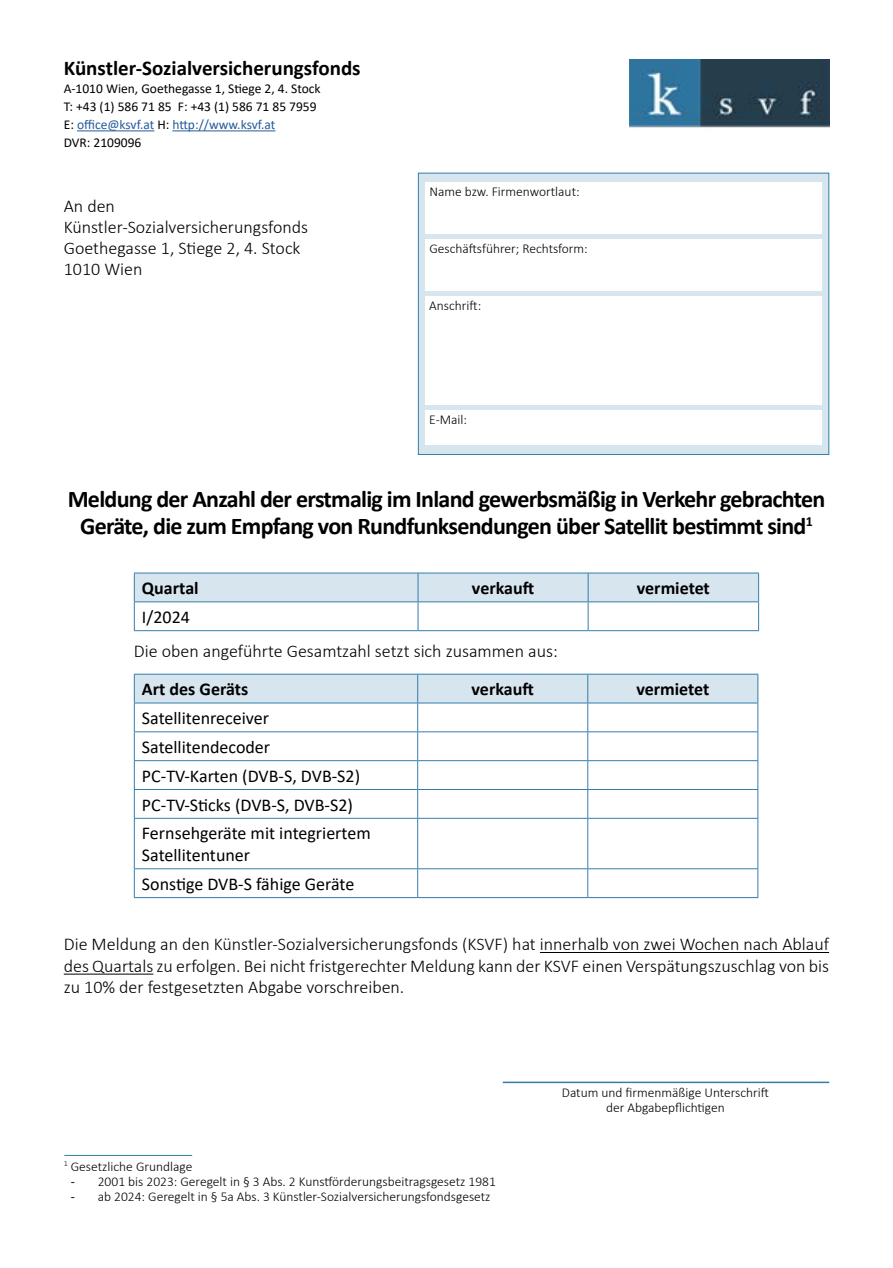
<style>
.page{position:relative;width:893px;height:1268px;background:#fff}
.page>*{position:absolute;margin:0;border:0;box-sizing:border-box;transform-origin:0 0}
.t1{font:700 24px/27px "Calibri";letter-spacing:-.03em;color:#000;text-align:center}
.t2{font:700 21px "Calibri";color:#000}
.t3{font:300 18px/21px "Calibri";color:#000}
.t4{font:18px/28.8px "Calibri";color:#000}
.t5{font:700 18px "Calibri";color:#000}
.t6{font:300 13.5px/15px "Calibri";color:#000;text-align:center}
.t7{font:13.5px/18px "Calibri";color:#000}
.s1{color:#275b9b}
.s2{font-weight:400}
</style>
<div class="page">
<hr style="left:77px;top:130px;width:77px;height:1px;background:#275b9b">
<hr style="left:172px;top:130px;width:103px;height:1px;background:#275b9b">
<img style="left:629px;top:60px;width:200px;height:68px">
<hr style="left:540px;top:951px;width:289px;height:1px;background:#000">
<hr style="left:64px;top:973px;width:89px;height:1px;background:#000">
<hr style="left:503px;top:1081px;width:326px;height:1px;background:#337ea9">
<svg style="left:418px;top:172px;width:412px;height:283px"></svg>
<div style="left:426px;top:183px;width:396px;height:51px;background:#fff"></div>
<div style="left:425px;top:239px;width:396px;height:51px;background:#fff"></div>
<div style="left:425px;top:296px;width:397px;height:108px;background:#fff"></div>
<div style="left:425px;top:411px;width:397px;height:34px;background:#fff"></div>
<hr style="left:134px;top:572px;width:284px;height:1px;background:#337ea9">
<hr style="left:418px;top:572px;width:170px;height:1px;background:#337ea9">
<hr style="left:588px;top:572px;width:171px;height:1px;background:#337ea9">
<svg style="left:134px;top:573px;width:625px;height:57px"></svg>
<hr style="left:134px;top:630px;width:284px;height:1px;background:#337ea9">
<hr style="left:418px;top:630px;width:170px;height:1px;background:#337ea9">
<hr style="left:588px;top:630px;width:171px;height:1px;background:#337ea9">
<hr style="left:134px;top:673px;width:284px;height:1px;background:#337ea9">
<hr style="left:418px;top:673px;width:170px;height:1px;background:#337ea9">
<hr style="left:588px;top:673px;width:170px;height:1px;background:#337ea9">
<svg style="left:134px;top:674px;width:624px;height:143px"></svg>
<hr style="left:134px;top:817px;width:284px;height:1px;background:#337ea9">
<hr style="left:134px;top:818px;width:1px;height:50px;background:#337ea9">
<hr style="left:418px;top:817px;width:170px;height:1px;background:#337ea9">
<hr style="left:417px;top:818px;width:1px;height:50px;background:#337ea9">
<hr style="left:588px;top:817px;width:170px;height:1px;background:#337ea9">
<hr style="left:587px;top:818px;width:1px;height:50px;background:#337ea9">
<hr style="left:757px;top:818px;width:1px;height:50px;background:#337ea9">
<hr style="left:134px;top:868px;width:284px;height:1px;background:#337ea9">
<svg style="left:134px;top:869px;width:1px;height:28px"></svg>
<hr style="left:418px;top:868px;width:170px;height:1px;background:#337ea9">
<svg style="left:417px;top:869px;width:1px;height:28px"></svg>
<hr style="left:588px;top:868px;width:170px;height:1px;background:#337ea9">
<svg style="left:587px;top:869px;width:1px;height:28px"></svg>
<svg style="left:757px;top:869px;width:1px;height:28px"></svg>
<hr style="left:134px;top:897px;width:284px;height:1px;background:#337ea9">
<hr style="left:418px;top:897px;width:170px;height:1px;background:#337ea9">
<hr style="left:588px;top:897px;width:170px;height:1px;background:#337ea9">
<hr style="left:64px;top:1154px;width:128px;height:1px;background:#337ea9">
<p class="t2" style="left:64px;top:53px;width:298px">Künstler-Sozialversicherungsfonds</p>
<p class="t7" style="left:64px;top:79px;width:258px">A-1010 Wien, Goethegasse 1, Stiege 2, 4. Stock T: +43 (1) 586 71 85 F: +43 (1) 586 71 85 7959<br>E: <span class="s1">office@ksvf.at</span> H: <span class="s1">http://www.ksvf.at<br></span>DVR: 2109096</p>
<p class="t3" style="left:64px;top:196px;width:246px">An den<br>Künstler-Sozialversicherungsfonds<br>Goethegasse 1, Stiege 2, 4. Stock<br>1010 Wien</p>
<p class="t6" style="left:429px;top:184px;width:152px">Name bzw. Firmenwortlaut:</p>
<p class="t6" style="left:429px;top:241px;width:160px">Geschäftsführer; Rechtsform:</p>
<p class="t6" style="left:429px;top:297px;width:53px">Anschrift:</p>
<p class="t6" style="left:429px;top:412px;width:39px">E-Mail:</p>
<h1 class="t1" style="left:68px;top:485px;width:759px">Meldung der Anzahl der erstmalig im Inland gewerbsmäßig in Verkehr gebrachten<br>Geräte, die zum Empfang von Rundfunksendungen über Satellit bestimmt sind<sup>1</sup></h1>
<p class="t5" style="left:142px;top:575px;width:58px">Quartal</p>
<p class="t5" style="left:472px;top:575px;width:64px">verkauft</p>
<p class="t5" style="left:637px;top:575px;width:75px">vermietet</p>
<p class="t4" style="left:142px;top:602px;width:49px">I/2024</p>
<p class="t3" style="left:134px;top:640px;width:425px">Die oben angeführte Gesamtzahl setzt sich zusammen aus:</p>
<p class="t5" style="left:142px;top:676px;width:108px">Art des Geräts</p>
<p class="t5" style="left:472px;top:676px;width:64px">verkauft</p>
<p class="t5" style="left:636px;top:676px;width:75px">vermietet</p>
<p class="t4" style="left:142px;top:703px;width:230px">Satellitenreceiver<br>Satellitendecoder<br>PC-TV-Karten (DVB-S, DVB-S2)<br>PC-TV-Sticks (DVB-S, DVB-S2)<br>Fernsehgeräte mit integriertem</p>
<p class="t4" style="left:142px;top:840px;width:214px">Satellitentuner<br>Sonstige DVB-S fähige Geräte</p>
<p class="t3" style="left:64px;top:933px;width:767px;line-height:21.6px;text-align:justify">Die Meldung an den Künstler-Sozialversicherungsfonds (KSVF) hat innerhalb von zwei Wochen nach Ablauf des Quartals zu erfolgen. Bei nicht fristgerechter Meldung kann der KSVF einen Verspätungszuschlag von bis zu 10% der festgesetzten Abgabe vorschreiben.</p>
<p class="t6" style="left:64px;top:1158px;width:130px"><sup>1</sup> Gesetzliche Grundlage</p>
<p class="t6" style="left:71px;top:1173px;width:427px"><span class="s2">-</span> 2001 bis 2023: Geregelt in § 3 Abs. 2 Kunstförderungsbeitragsgesetz 1981</p>
<p class="t6" style="left:71px;top:1188px;width:421px"><span class="s2">-</span> ab 2024: Geregelt in § 5a Abs. 3 Künstler-Sozialversicherungsfondsgesetz</p>
<p class="t6" style="left:562px;top:1085px;width:209px">Datum und firmenmäßige Unterschrift der Abgabepflichtigen</p>
</div>
